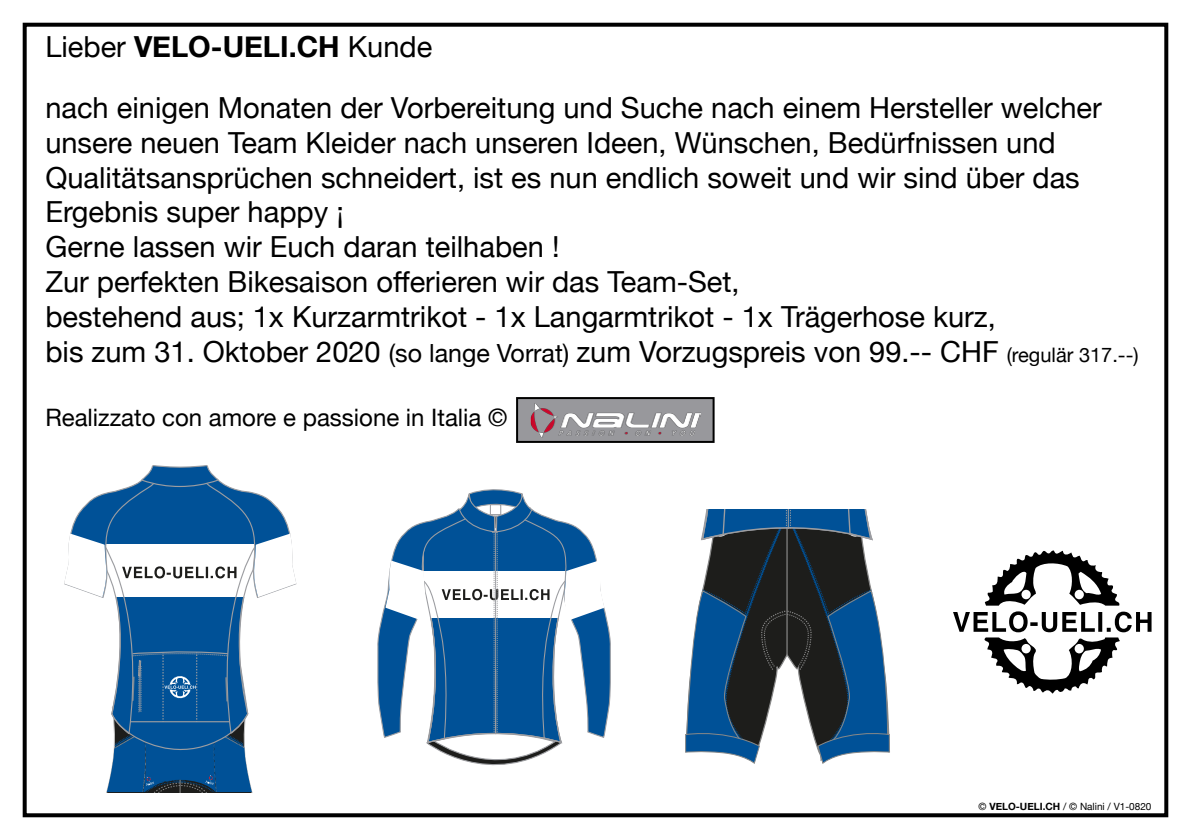
<style>
.page{position:relative;width:1191px;height:840px;background:#fff}
.page>*{position:absolute;margin:0;border:0;box-sizing:border-box;transform-origin:0 0}
.t1{font:29px/34.8px "Helvetica Neue";color:#000}
.t2{font:24px "Helvetica Neue";color:#000}
.t3{font:10px "Helvetica Neue";color:#000}
.s1{font-weight:700}
.s2{font-size:25px}
.s3{font-size:20px}
</style>
<div class="page">
<div style="left:23px;top:23px;width:1145px;height:793px;border:4px solid #000"></div>
<svg style="left:953px;top:550px;width:198px;height:143px"></svg>
<svg style="left:377px;top:489px;width:234px;height:277px"></svg>
<svg style="left:64px;top:465px;width:233px;height:326px"></svg>
<div style="left:517px;top:398px;width:196px;height:43px;background:#98989c"></div>
<img style="left:530px;top:403px;width:170px;height:35px">
<div style="left:516px;top:397px;width:198px;height:45px;border:2px solid #000"></div>
<svg style="left:685px;top:509px;width:205px;height:255px"></svg>
<p class="t1" style="left:45px;top:17px;width:1058px;line-height:61.2px">Lieber <span class="s1">VELO-UELI.CH</span> Kunde<br>nach einigen Monaten der Vorbereitung und Suche nach einem Hersteller welcher</p>
<p class="t1" style="left:45px;top:127px;width:1094px">unsere neuen Team Kleider nach unseren Ideen, Wünschen, Bedürfnissen und Qualitätsansprüchen schneidert, ist es nun endlich soweit und wir sind über das Ergebnis super happy ¡<br>Gerne lassen wir Euch daran teilhaben !<br>Zur perfekten Bikesaison offerieren wir das Team-Set,<br>bestehend aus; 1x Kurzarmtrikot - 1x Langarmtrikot - 1x Trägerhose kurz,<br>bis zum 31. Oktober 2020 <span class="s2">(so lange Vorrat)</span> zum Vorzugspreis von 99.-- CHF <span class="s3">(regulär 317.--)</span></p>
<p class="t2" style="left:45px;top:399px;width:463px">Realizzato con amore e passione in Italia ©</p>
<p class="t3" style="left:978px;top:798px;width:174px">© <span class="s1">VELO-UELI.CH</span> / © Nalini / V1-0820</p>
</div>
